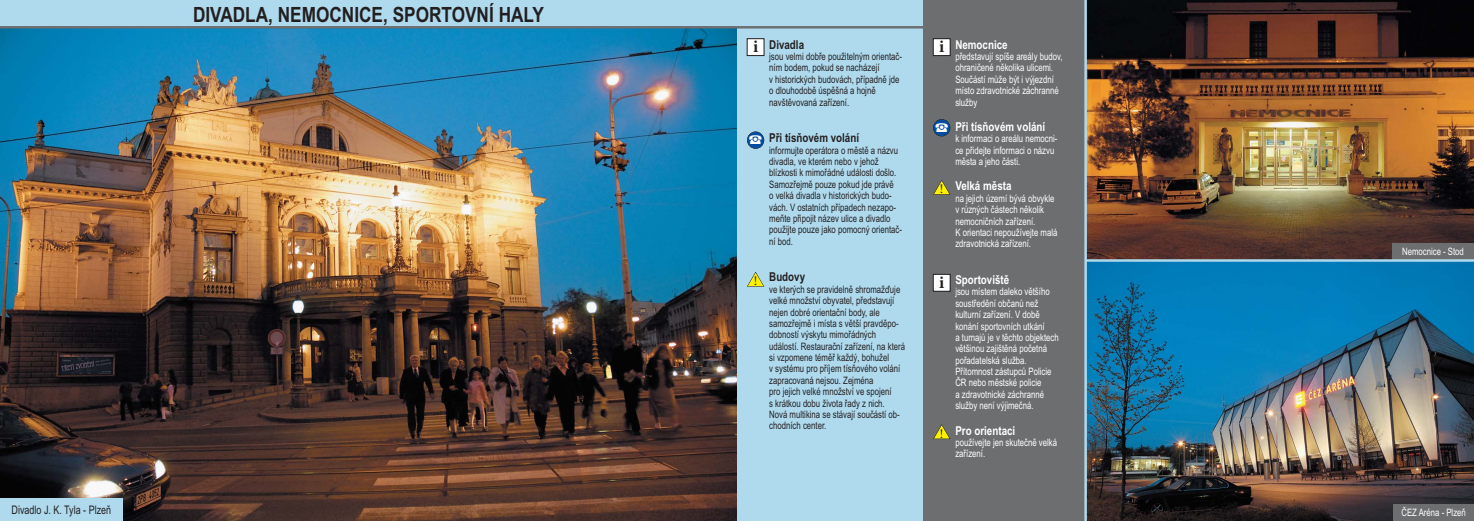
<style>
.page{position:relative;width:1474px;height:521px;background:#fff}
.page>*{position:absolute;margin:0;border:0;box-sizing:border-box;transform-origin:0 0}
.t1{font:700 21px "Arial";color:#231f20;scale:.82 1}
.t2{font:700 17.5px "Minion Pro";color:#231f20}
.t3{font:14px "European Pi Four";color:#fff}
.t4{font:13.12px "Minion Pro";color:#231f20}
.t5{font:700 12.25px "Arial";color:#fff;scale:.8 1}
.t6{font:700 12.25px "Arial";color:#231f20;scale:.8 1}
.t7{font:11.81px "Arial";color:#231f20;scale:.76 1}
.t8{font:10.24px/11.4px "Arial";color:#231f20;scale:.76 1}
.t9{font:10.24px/11.4px "Arial";color:#fff;scale:.76 1}
.s1{font-family:"Minion Pro";font-size:17.5px;color:#231f20}
</style>
<div class="page">
<div style="left:0;top:0;width:737px;height:27px;background:#afdaee"></div>
<img style="left:0;top:29px;width:737px;height:492px">
<div style="left:0;top:499px;width:123px;height:22px;background:#afdaee"></div>
<hr style="left:0;top:26px;width:737px;height:3px;background:#6d6e70">
<div style="left:737px;top:0;width:186px;height:521px;background:#afdaee"></div>
<div style="left:747px;top:132px;width:17px;height:17px;background:#034ea2;border-radius:50%"></div>
<div style="left:747px;top:131px;width:17px;height:18px;border:1px solid #231f20;border-radius:50%"></div>
<div style="left:747px;top:39px;width:17px;height:17px;background:#fff"></div>
<div style="left:747px;top:38px;width:17px;height:18px;border:1px solid #231f20"></div>
<hr style="left:737px;top:26px;width:186px;height:3px;background:#6d6e70">
<div style="left:923px;top:0;width:162px;height:521px;background:#6d6e70"></div>
<img style="left:1086px;top:0;width:387px;height:259px">
<img style="left:1086px;top:262px;width:387px;height:259px">
<div style="left:1391px;top:243px;width:82px;height:17px;background:#6d6e70"></div>
<div style="left:1393px;top:505px;width:80px;height:16px;background:#6d6e70"></div>
<hr style="left:1085px;top:259px;width:388px;height:3px;background:#afdaee">
<hr style="left:1084px;top:0;width:2px;height:521px;background:#afdaee">
<div style="left:933px;top:39px;width:17px;height:17px;background:#fff"></div>
<div style="left:933px;top:38px;width:17px;height:18px;border:1px solid #231f20"></div>
<div style="left:933px;top:274px;width:17px;height:17px;background:#fff"></div>
<div style="left:933px;top:274px;width:17px;height:17px;border:1px solid #231f20"></div>
<svg style="left:933px;top:180px;width:17px;height:15px"></svg>
<div style="left:933px;top:119px;width:17px;height:17px;background:#034ea2;border-radius:50%"></div>
<div style="left:933px;top:119px;width:17px;height:17px;border:1px solid #231f20;border-radius:50%"></div>
<svg style="left:747px;top:272px;width:17px;height:14px"></svg>
<svg style="left:933px;top:424px;width:17px;height:15px"></svg>
<h1 class="t1" style="left:193px;top:7px;width:429px">DIVADLA, NEMOCNICE, SPORTOVNÍ HALY</h1>
<p class="t7" style="left:12px;top:506px;width:133px">Divadlo J. K. Tyla - Plzeň</p>
<p class="t6" style="left:769px;top:40px;width:45px">Divadla</p>
<p class="t8" style="left:769px;top:52px;width:176px">jsou velmi dobře použitelným orientač&shy;ním bodem, pokud se nacházejí<br>v historických budovách, případně jde o dlouhodobě úspěšná a hojně navštěvovaná zařízení.</p>
<p class="t6" style="left:769px;top:133px;width:114px">Při tísňovém volání</p>
<p class="t8" style="left:769px;top:145px;width:176px">informujte operátora o městě a názvu divadla, ve kterém nebo v jehož blízkosti k mimořádné události došlo.<br>Samozřejmě pouze pokud jde právě<br>o velká divadla v historických budo&shy;vách. V ostatních případech nezapo&shy;meňte připojit název ulice a divadlo použijte pouze jako pomocný orientač&shy;ní bod.</p>
<p class="t6" style="left:769px;top:273px;width:46px">Budovy</p>
<p class="t8" style="left:769px;top:284px;width:180px">ve kterých se pravidelně shromažďuje velké množství obyvatel, představují nejen dobré orientační body, ale samozřejmě i místa s větší pravděpo&shy;dobností výskytu mimořádných událostí. Restaurační zařízení, na která si vzpomene téměř každý, bohužel<br>v systému pro příjem tísňového volání zapracovaná nejsou. Zejména<br>pro jejich velké množství ve spojení<br>s krátkou dobu života řady z nich.<br>Nová multikina se stávají součástí ob&shy;chodních center.</p>
<h2 class="t2" style="left:753px;top:36px;width:7px">i</h2>
<h3 class="t3" style="left:748px;top:133px;width:15px">-</h3>
<p class="t4" style="left:753px;top:273px;width:5px">!</p>
<p class="t5" style="left:939px;top:40px;width:87px"><span class="s1">i</span> Nemocnice</p>
<p class="t9" style="left:955px;top:52px;width:142px">představují spíše areály budov, ohraničené několika ulicemi.<br>Součástí může být i výjezdní místo zdravotnické záchranné služby</p>
<p class="t5" style="left:955px;top:122px;width:114px">Při tísňovém volání</p>
<p class="t9" style="left:955px;top:134px;width:136px">k informaci o areálu nemocni&shy;ce přidejte informaci o názvu města a jeho části.</p>
<p class="t5" style="left:955px;top:182px;width:72px">Velká města</p>
<p class="t9" style="left:955px;top:193px;width:136px">na jejich území bývá obvykle v různých částech několik nemocničních zařízení.<br>K orientaci nepoužívejte malá zdravotnická zařízení.</p>
<p class="t5" style="left:955px;top:275px;width:69px">Sportoviště</p>
<p class="t9" style="left:955px;top:287px;width:138px">jsou místem daleko většího soustředění občanů než kulturní zařízení. V době konání sportovních utkání<br>a turnajů je v těchto objektech většinou zajištěná početná pořadatelská služba.<br>Přítomnost zástupců Policie<br>ČR nebo městské policie<br>a zdravotnické záchranné služby není výjimečná.</p>
<p class="t5" style="left:955px;top:426px;width:76px">Pro orientaci</p>
<p class="t9" style="left:955px;top:438px;width:135px">používejte jen skutečně velká zařízení.</p>
<h3 class="t3" style="left:934px;top:120px;width:15px">-</h3>
<p class="t4" style="left:939px;top:181px;width:5px">!</p>
<h2 class="t2" style="left:939px;top:272px;width:7px">i</h2>
<p class="t4" style="left:939px;top:425px;width:5px">!</p>
<p class="t9" style="left:1401px;top:246px;width:83px">Nemocnice - Stod</p>
<p class="t9" style="left:1401px;top:508px;width:86px">ČEZ Aréna - Plzeň</p>
</div>
